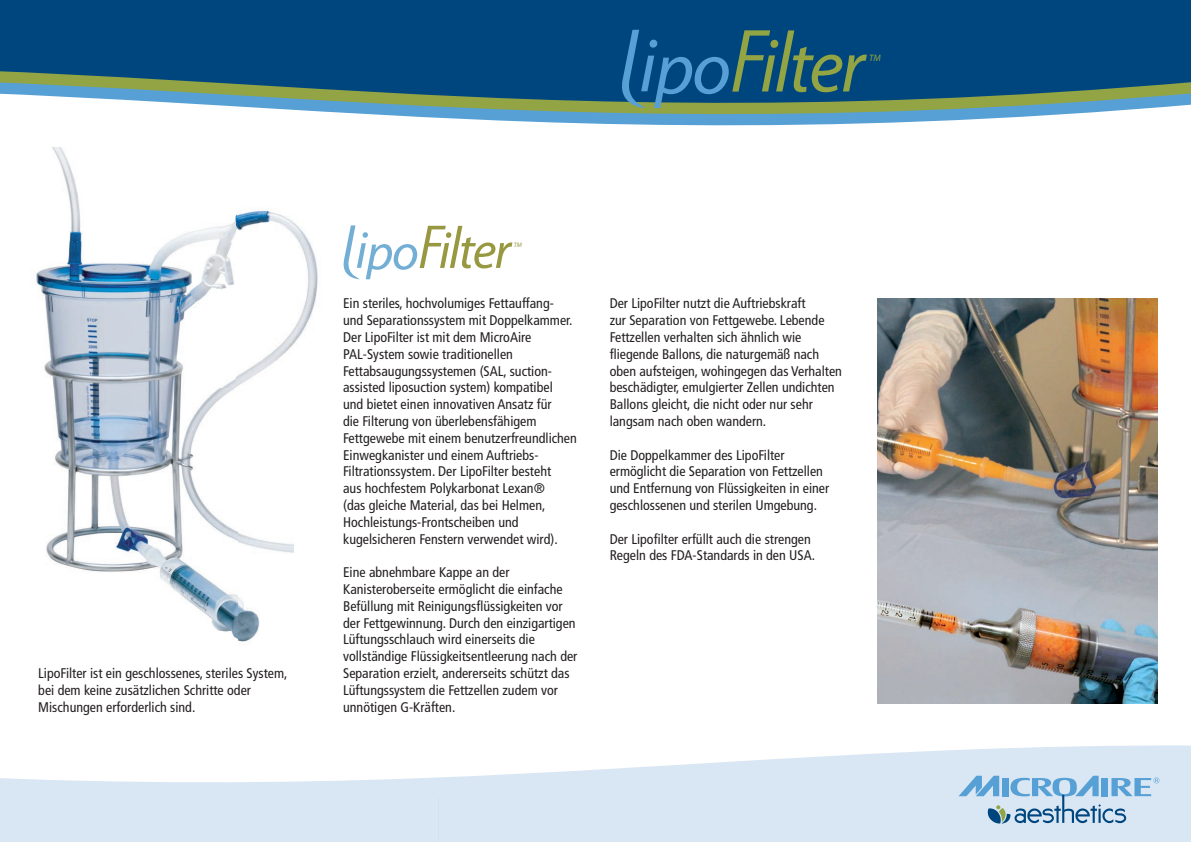
<style>
.page{position:relative;width:1191px;height:842px;background:#fff}
.page>*{position:absolute;margin:0;border:0;box-sizing:border-box;transform-origin:0 0}
.t1{font:condensed 14px/16.8px "Frutiger LT Std";color:#231f20}
.t2{font:italic 9.3px "Myriad Pro";color:#93a445}
.t3{font:italic 6.4px "Myriad Pro";color:#979840}
</style>
<div class="page">
<svg style="left:0;top:0;width:1191px;height:126px;background:#306a8f"></svg>
<svg style="left:621px;top:30px;width:246px;height:78px;background:#25617b"></svg>
<svg style="left:0;top:703px;width:1191px;height:139px;fill:#d9e7f4"></svg>
<svg style="left:958px;top:776px;width:201px;height:47px;background:#a7c8e0"></svg>
<img style="left:36px;top:147px;width:282px;height:495px">
<img style="left:877px;top:298px;width:281px;height:405px">
<div style="left:294px;top:504px;width:48px;height:90px;background:#fff"></div>
<svg style="left:343px;top:225px;width:169px;height:54px"></svg>
<p class="t2" style="left:869px;top:52px;width:13px">TM</p>
<p class="t1" style="left:38px;top:665px;width:251px">LipoFilter ist ein geschlossenes, steriles System, bei dem keine zusätzlichen Schritte oder<br>Mischungen erforderlich sind.</p>
<p class="t3" style="left:514px;top:241px;width:10px">TM</p>
<p class="t1" style="left:343px;top:295px;width:235px">Ein steriles, hochvolumiges Fettauffang&shy;und Separationssystem mit Doppelkammer.<br>Der LipoFilter ist mit dem MicroAire PAL-System sowie traditionellen Fettabsaugungssystemen (SAL, suction&shy;assisted liposuction system) kompatibel<br>und bietet einen innovativen Ansatz für<br>die Filterung von überlebensfähigem Fettgewebe mit einem benutzerfreundlichen Einwegkanister und einem Auftriebs-Filtrationssystem. Der LipoFilter besteht<br>aus hochfestem Polykarbonat Lexan®<br>(das gleiche Material, das bei Helmen, Hochleistungs-Frontscheiben und kugelsicheren Fenstern verwendet wird).</p>
<p class="t1" style="left:343px;top:564px;width:236px">Eine abnehmbare Kappe an der Kanisteroberseite ermöglicht die einfache Befüllung mit Reinigungsflüssigkeiten vor der Fettgewinnung. Durch den einzigartigen Lüftungsschlauch wird einerseits die vollständige Flüssigkeitsentleerung nach der Separation erzielt, andererseits schützt das Lüftungssystem die Fettzellen zudem vor unnötigen G-Kräften.</p>
<p class="t1" style="left:609px;top:295px;width:234px">Der LipoFilter nutzt die Auftriebskraft<br>zur Separation von Fettgewebe. Lebende Fettzellen verhalten sich ähnlich wie fliegende Ballons, die naturgemäß nach oben aufsteigen, wohingegen das Verhalten beschädigter, emulgierter Zellen undichten Ballons gleicht, die nicht oder nur sehr langsam nach oben wandern.</p>
<p class="t1" style="left:609px;top:446px;width:221px">Die Doppelkammer des LipoFilter ermöglicht die Separation von Fettzellen und Entfernung von Flüssigkeiten in einer geschlossenen und sterilen Umgebung.</p>
<p class="t1" style="left:609px;top:530px;width:207px">Der Lipofilter erfüllt auch die strengen<br>Regeln des FDA-Standards in den USA.</p>
</div>
